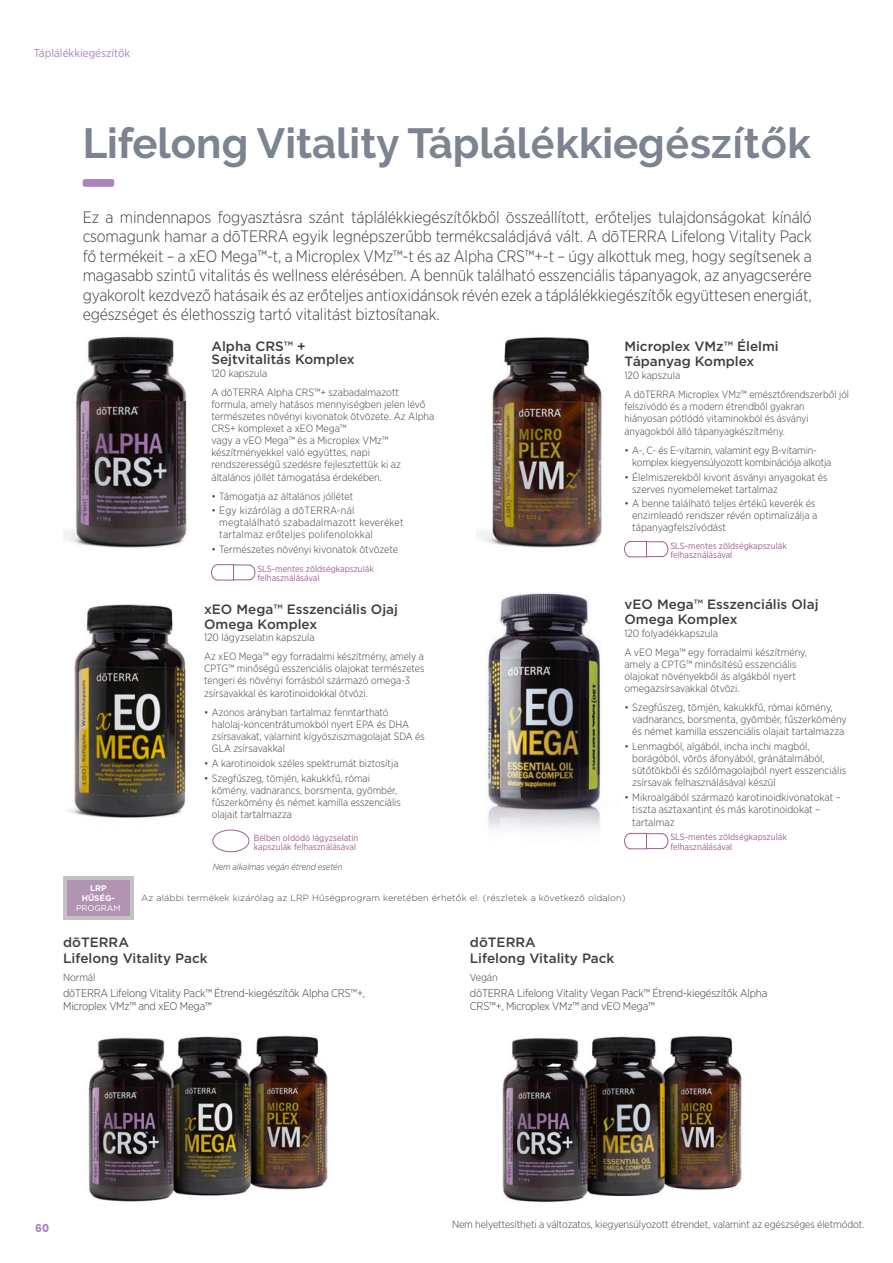
<style>
.page{position:relative;width:893px;height:1263px;background:#fff}
.page>*{position:absolute;margin:0;border:0;box-sizing:border-box;transform-origin:0 0}
.big_titles_A{font:700 42px "Raleway";color:#7c8391}
.Intro_paragraph{font:300 16.5px/19.5px "Gotham Narrow";letter-spacing:-.01em;color:#3e3e3f;text-align:justify}
.pg_Product_Nam{font:500 13.5px/15px "Gotham";color:#3e3e3f}
.Paragraph_Style_1{font:11.55px "Gotham Narrow";letter-spacing:.005em;color:#a884bc}
.PP_pg_Bullet{font:300 11.25px/12.8px "Gotham Narrow";letter-spacing:-.02em;color:#3e3e3f}
.t1{font:700 10.8px "Poppins";color:#a884bc}
.PP_pg_description{font:300 10.5px/12px "Gotham Narrow";color:#3e3e3f}
.PP_pg_Bullet-2{font:300 10.5px/12.3px "Gotham Narrow";color:#3e3e3f}
.PP_pg_description-2{font:300 10.5px/12px "Gotham Narrow";letter-spacing:.02em;color:#3e3e3f}
.EU_PG{font:300 10.5px "Gotham Narrow";letter-spacing:-.01em;color:#3e3e3f}
.PP_pg_description-3{font:300 10.5px/12px "Gotham Narrow";letter-spacing:-.02em;color:#3e3e3f}
.pg_Product_Nam-2{font:300 10.5px "Gotham Narrow";color:#3e3e3f}
.pg_bod{font:9px/9px "Gotham Narrow";color:#9e6092}
.t2{font:300 9px "Gotham";letter-spacing:.02em;color:#3e3e3f}
.t3{font:italic 300 9px "Gotham Narrow";letter-spacing:-.01em;color:#3e3e3f}
.pg_priceline_without_icon{font:700 8.25px "Gotham";color:#fff}
.pg_priceline_without_icon-2{font:8.25px "Gotham";color:#fff}
.s1{font-family:"Gotham";font-weight:500}
.s2{font-family:"Raleway";font-weight:700}
</style>
<div class="page">
<img style="left:502px;top:1035px;width:240px;height:168px">
<img style="left:88px;top:1035px;width:240px;height:167px">
<svg style="left:624px;top:541px;width:44px;height:16px"></svg>
<img style="left:476px;top:337px;width:126px;height:495px">
<img style="left:69px;top:604px;width:120px;height:214px">
<div style="left:213px;top:830px;width:36px;height:22px;border:1px solid #9e6092;border-radius:50%"></div>
<svg style="left:624px;top:833px;width:44px;height:16px"></svg>
<svg style="left:211px;top:564px;width:44px;height:16px"></svg>
<img style="left:63px;top:336px;width:124px;height:212px">
<svg style="left:83px;top:179px;width:31px;height:8px"></svg>
<div style="left:63px;top:876px;width:70px;height:43px;background:#c3c1c2"></div>
<div style="left:67px;top:880px;width:63px;height:35px;background:#b393b2"></div>
<p class="Paragraph_Style_1" style="left:34px;top:46px;width:98px">Táplálékkiegészítők</p>
<p class="big_titles_A" style="left:83px;top:119px;width:730px">Lifelong Vitality Táplál<span class="s1">é</span>kkieg<span class="s1">é</span>sz<span class="s1">í</span>t<span class="s1">ő</span>k</p>
<p class="Intro_paragraph" style="left:83px;top:207px;width:731px">Ez a mindennapos fogyasztásra szánt táplálékkiegészítőkből összeállított, erőteljes tulajdonságokat kínáló csomagunk hamar a dōTERRA egyik legnépszerűbb termékcsaládjává vált. A dōTERRA Lifelong Vitality Pack fő termékeit – a xEO Mega™-t, a Microplex VMz™-t és az Alpha CRS™+-t – úgy alkottuk meg, hogy segítsenek a magasabb szintű vitalitás és wellness elérésében. A bennük található esszenciális tápanyagok, az anyagcserére gyakorolt kezdvező hatásaik és az erőteljes antioxidánsok révén ezek a táplálékkiegészítők együttesen energiát, egészséget és élethosszig tartó vitalitást biztosítanak.</p>
<p class="pg_priceline_without_icon" style="left:90px;top:883px;width:18px">LRP</p>
<p class="pg_priceline_without_icon" style="left:82px;top:893px;width:35px">HŰSÉG-</p>
<p class="pg_priceline_without_icon-2" style="left:76px;top:903px;width:46px">PROGRAM</p>
<p class="pg_Product_Nam" style="left:211px;top:340px;width:145px;line-height:12.8px">Alpha CRS™ +<br>Sejtvitalitás Komplex</p>
<p class="pg_Product_Nam-2" style="left:211px;top:367px;width:57px">120 kapszula</p>
<p class="PP_pg_description" style="left:211px;top:386px;width:224px">A dōTERRA Alpha CRS™+ szabadalmazott formula, amely hatásos mennyiségben jelen lévő természetes növényi kivonatok ötvözete. Az Alpha CRS+ komplexet a xEO Mega™<br>vagy a vEO Mega™ és a Microplex VMz™ készítményekkel való együttes, napi rendszerességű szedésre fejlesztettük ki az általános jóllét támogatása érdekében.</p>
<p class="PP_pg_description" style="left:211px;top:490px;width:143px">• Támogatja az általános jóllétet</p>
<p class="PP_pg_description-2" style="left:219px;top:504px;width:186px;text-indent:-8px">• Egy kizárólag a dōTERRA-nál megtalálható szabadalmazott keveréket tartalmaz erőteljes polifenolokkal</p>
<p class="PP_pg_description" style="left:211px;top:543px;width:188px">• Természetes növényi kivonatok ötvözete</p>
<p class="pg_bod" style="left:257px;top:564px;width:118px">SLS-mentes zöldségkapszulák felhasználásával</p>
<p class="pg_Product_Nam" style="left:204px;top:601px;width:195px">xEO Mega™ Esszenciális Ojaj<br>Omega Komplex</p>
<p class="pg_Product_Nam-2" style="left:204px;top:631px;width:112px">120 lágyzselatin kapszula</p>
<p class="PP_pg_Bullet-2" style="left:204px;top:650px;width:222px">Az xEO Mega™ egy forradalmi készítmény, amely a CPTG™ minőségű esszenciális olajokat természetes tengeri és növényi forrásból származó omega-3 zsírsavakkal és karotinoidokkal ötvözi.</p>
<p class="PP_pg_description" style="left:212px;top:706px;width:214px;text-indent:-8px">• Azonos arányban tartalmaz fenntartható halolaj-koncentrátumokból nyert EPA és DHA zsírsavakat, valamint kígyósziszmagolajat SDA és GLA zsírsavakkal</p>
<p class="PP_pg_description" style="left:204px;top:757px;width:196px">• A karotinoidok széles spektrumát biztosítja</p>
<p class="PP_pg_description" style="left:212px;top:771px;width:190px;text-indent:-8px">• Szegfűszeg, tömjén, kakukkfű, római kömény, vadnarancs, borsmenta, gyömbér, fűszerkömény és német kamilla esszenciális olajait tartalmazza</p>
<p class="pg_bod" style="left:254px;top:833px;width:106px">Bélben oldódó lágyzselatin kapszulák felhasználásával</p>
<p class="t3" style="left:213px;top:862px;width:131px">Nem alkalmas vegán étrend esetén</p>
<p class="pg_Product_Nam" style="left:624px;top:339px;width:156px">Microplex VMz™ Élelmi<br>T<span class="s2">á</span>panyag Komplex</p>
<p class="pg_Product_Nam-2" style="left:624px;top:369px;width:57px">120 kapszula</p>
<p class="PP_pg_Bullet-2" style="left:624px;top:388px;width:226px">A dōTERRA Microplex VMz™ emésztőrendszerből jól felszívódó és a modern étrendből gyakran hiányosan pótlódó vitaminokból és ásványi anyagokból álló tápanyagkészítmény.</p>
<p class="PP_pg_description-3" style="left:632px;top:444px;width:201px;text-indent:-8px">• A-, C- és E-vitamin, valamint egy B-vitamin&shy;komplex kiegyensúlyozott kombinációja alkotja</p>
<p class="PP_pg_description" style="left:632px;top:471px;width:197px;text-indent:-8px">• Élelmiszerekből kivont ásványi anyagokat és szerves nyomelemeket tartalmaz</p>
<p class="PP_pg_description" style="left:632px;top:497px;width:187px;text-indent:-8px">• A benne található teljes értékű keverék és enzimleadó rendszer révén optimalizálja a tápanyagfelszívódást</p>
<p class="pg_bod" style="left:670px;top:541px;width:118px">SLS-mentes zöldségkapszulák felhasználásával</p>
<p class="pg_Product_Nam" style="left:624px;top:596px;width:196px">vEO Mega™ Esszenciális Olaj<br>Omega Komplex</p>
<p class="pg_Product_Nam-2" style="left:624px;top:626px;width:95px">120 folyadékkapszula</p>
<p class="PP_pg_Bullet-2" style="left:624px;top:645px;width:184px">A vEO Mega™ egy forradalmi készítmény, amely a CPTG™ minősítésű esszenciális olajokat növényekből ás algákból nyert omegazsírsavakkal ötvözi.</p>
<p class="PP_pg_description" style="left:632px;top:701px;width:216px;text-indent:-8px">• Szegfűszeg, tömjén, kakukkfű, római kömény, vadnarancs, borsmenta, gyömbér, fűszerkömény és német kamilla esszenciális olajait tartalmazza</p>
<p class="PP_pg_description" style="left:632px;top:740px;width:215px;text-indent:-8px">• Lenmagból, algából, incha inchi magból, borágóból, vörös áfonyából, gránátalmából, sütőtökből és szőlőmagolajból nyert esszenciális zsírsavak felhasználásával készül</p>
<p class="PP_pg_description" style="left:632px;top:791px;width:210px;text-indent:-8px">• Mikroalgából származó karotinoidkivonatokat – tiszta asztaxantint és más karotinoidokat – tartalmaz</p>
<p class="pg_bod" style="left:670px;top:833px;width:118px">SLS-mentes zöldségkapszulák felhasználásával</p>
<p class="t2" style="left:141px;top:892px;width:486px">Az alábbi termékek kizárólag az LRP Hűségprogram keretében érhetők el. (részletek a következő oldalon)</p>
<p class="pg_Product_Nam" style="left:63px;top:935px;width:67px">dōTERRA</p>
<p class="pg_Product_Nam" style="left:63px;top:950px;width:146px">Lifelong Vitality Pack</p>
<p class="pg_Product_Nam-2" style="left:63px;top:971px;width:34px">Normál</p>
<p class="PP_pg_Bullet" style="left:63px;top:987px;width:303px">dōTERRA Lifelong Vitality Pack™ Étrend-kiegészítők Alpha CRS™+,<br>Microplex VMz™ and xEO Mega™</p>
<p class="t1" style="left:35px;top:1221px;width:15px">60</p>
<p class="pg_Product_Nam" style="left:470px;top:935px;width:67px">dōTERRA</p>
<p class="pg_Product_Nam" style="left:470px;top:950px;width:146px">Lifelong Vitality Pack</p>
<p class="pg_Product_Nam-2" style="left:470px;top:971px;width:29px">Vegán</p>
<p class="PP_pg_Bullet" style="left:470px;top:987px;width:299px">dōTERRA Lifelong Vitality Vegan Pack™ Étrend-kiegészítők Alpha<br>CRS™+, Microplex VMz™ and vEO Mega™</p>
<p class="EU_PG" style="left:452px;top:1218px;width:414px">Nem helyettesítheti a változatos, kiegyensúlyozott étrendet, valamint az egészséges életmódot.</p>
</div>
